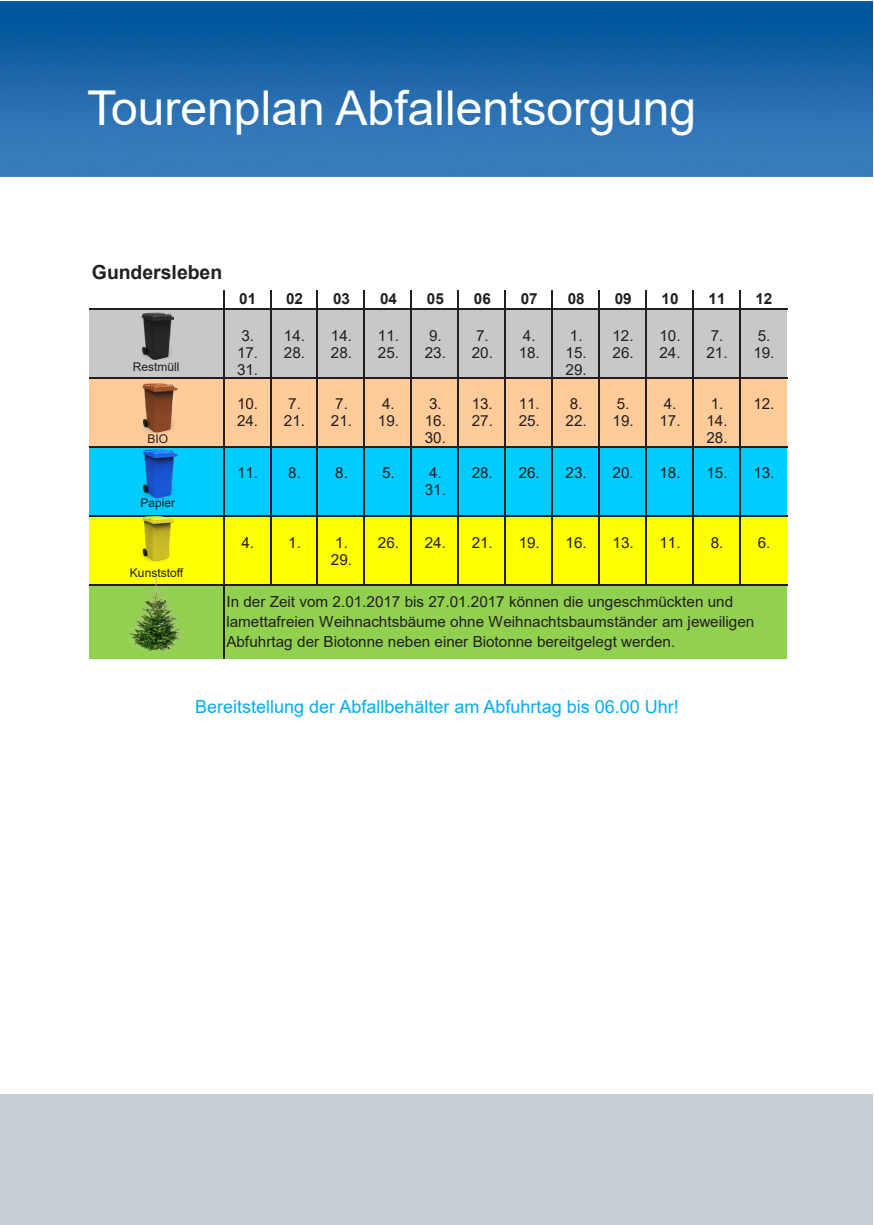
<style>
.page{position:relative;width:874px;height:1225px;background:#fff}
.page>*{position:absolute;margin:0;border:0;box-sizing:border-box;transform-origin:0 0}
.t1{font:48px "Arial";color:#fff}
.t2{font:700 19.4px "Arial";color:#231f20}
.t3{font:18px "Arial";color:#00aeef}
.t4{font:15.2px/20px "Arial";color:#231f20}
.t5{font:700 15.2px "Arial";color:#231f20}
.t6{font:12px "Arial";color:#231f20}
</style>
<div class="page">
<img style="left:0;top:1px;width:872px;height:175px">
<div style="left:0;top:1094px;width:872px;height:131px;background:#c6ced4"></div>
<div style="left:89px;top:309px;width:697px;height:18px;background:#c7c8ca"></div>
<div style="left:89px;top:327px;width:135px;height:51px;background:#c7c8ca"></div>
<div style="left:223px;top:327px;width:563px;height:51px;background:#c7c8ca"></div>
<div style="left:89px;top:378px;width:697px;height:69px;background:#fc9"></div>
<div style="left:89px;top:447px;width:697px;height:69px;background:#0cf"></div>
<div style="left:89px;top:516px;width:697px;height:18px;background:#ff0"></div>
<div style="left:89px;top:533px;width:135px;height:35px;background:#ff0"></div>
<div style="left:223px;top:533px;width:563px;height:35px;background:#ff0"></div>
<div style="left:89px;top:568px;width:697px;height:17px;background:#ff0"></div>
<div style="left:89px;top:585px;width:697px;height:73px;background:#92d050"></div>
<hr style="left:223px;top:290px;width:1px;height:369px;background:#231f20">
<hr style="left:270px;top:290px;width:1px;height:296px;background:#231f20">
<hr style="left:316px;top:290px;width:2px;height:296px;background:#231f20">
<hr style="left:363px;top:290px;width:2px;height:296px;background:#231f20">
<hr style="left:410px;top:290px;width:2px;height:296px;background:#231f20">
<hr style="left:457px;top:290px;width:1px;height:296px;background:#231f20">
<hr style="left:504px;top:290px;width:1px;height:296px;background:#231f20">
<hr style="left:551px;top:290px;width:1px;height:296px;background:#231f20">
<hr style="left:598px;top:290px;width:1px;height:296px;background:#231f20">
<hr style="left:645px;top:290px;width:1px;height:296px;background:#231f20">
<hr style="left:692px;top:290px;width:1px;height:296px;background:#231f20">
<hr style="left:739px;top:290px;width:1px;height:296px;background:#231f20">
<hr style="left:89px;top:309px;width:698px;height:1px;background:#231f20">
<hr style="left:89px;top:378px;width:698px;height:1px;background:#231f20">
<hr style="left:89px;top:447px;width:698px;height:1px;background:#231f20">
<hr style="left:89px;top:515px;width:698px;height:2px;background:#231f20">
<hr style="left:89px;top:584px;width:698px;height:2px;background:#231f20">
<img style="left:141px;top:446px;width:37px;height:53px">
<img style="left:142px;top:515px;width:31px;height:47px">
<img style="left:142px;top:383px;width:36px;height:51px">
<img style="left:141px;top:312px;width:32px;height:48px">
<img style="left:128px;top:576px;width:54px;height:77px">
<p class="t1" style="left:87px;top:75px;width:610px">Tourenplan Abfallentsorgung</p>
<p class="t2" style="left:92px;top:259px;width:132px">Gundersleben</p>
<p class="t6" style="left:133px;top:359px;width:48px">Restmüll</p>
<p class="t6" style="left:147px;top:431px;width:22px">BIO</p>
<p class="t6" style="left:140px;top:494px;width:36px">Papier</p>
<p class="t5" style="left:239px;top:288px;width:18px">01</p>
<p class="t5" style="left:286px;top:288px;width:18px">02</p>
<p class="t5" style="left:333px;top:288px;width:18px">03</p>
<p class="t5" style="left:380px;top:288px;width:18px">04</p>
<p class="t5" style="left:427px;top:288px;width:18px">05</p>
<p class="t5" style="left:473px;top:288px;width:18px">06</p>
<p class="t5" style="left:520px;top:288px;width:18px">07</p>
<p class="t5" style="left:567px;top:288px;width:18px">08</p>
<p class="t5" style="left:614px;top:288px;width:18px">09</p>
<p class="t5" style="left:661px;top:288px;width:18px">10</p>
<p class="t5" style="left:708px;top:288px;width:18px">11</p>
<p class="t5" style="left:755px;top:288px;width:18px">12</p>
<p class="t4" style="left:241px;top:325px;width:65px">3. 14.</p>
<p class="t4" style="left:331px;top:325px;width:70px">14. 11.</p>
<p class="t4" style="left:429px;top:325px;width:61px">9. 7.</p>
<p class="t4" style="left:522px;top:325px;width:61px">4. 1.</p>
<p class="t4" style="left:612px;top:325px;width:70px">12. 10.</p>
<p class="t4" style="left:710px;top:325px;width:61px">7. 5.</p>
<p class="t4" style="left:237px;top:342px;width:70px">17. 28.</p>
<p class="t4" style="left:331px;top:342px;width:70px">28. 25.</p>
<p class="t4" style="left:424px;top:342px;width:70px">23. 20.</p>
<p class="t4" style="left:518px;top:342px;width:70px">18. 15.</p>
<p class="t4" style="left:612px;top:342px;width:70px">26. 24.</p>
<p class="t4" style="left:706px;top:342px;width:70px">21. 19.</p>
<p class="t4" style="left:237px;top:360px;width:23px">31.</p>
<p class="t4" style="left:565px;top:360px;width:23px">29.</p>
<p class="t4" style="left:237px;top:393px;width:65px">10. 7.</p>
<p class="t4" style="left:335px;top:393px;width:61px">7. 4.</p>
<p class="t4" style="left:429px;top:393px;width:65px">3. 13.</p>
<p class="t4" style="left:518px;top:393px;width:65px">11. 8.</p>
<p class="t4" style="left:616px;top:393px;width:61px">5. 4.</p>
<p class="t4" style="left:710px;top:393px;width:65px">1. 12.</p>
<p class="t4" style="left:237px;top:411px;width:70px">24. 21.</p>
<p class="t4" style="left:331px;top:411px;width:70px">21. 19.</p>
<p class="t4" style="left:424px;top:411px;width:70px">16. 27.</p>
<p class="t4" style="left:518px;top:411px;width:70px">25. 22.</p>
<p class="t4" style="left:612px;top:411px;width:70px">19. 17.</p>
<p class="t4" style="left:706px;top:411px;width:23px">14.</p>
<p class="t4" style="left:424px;top:428px;width:23px">30.</p>
<p class="t4" style="left:706px;top:428px;width:23px">28.</p>
<p class="t4" style="left:237px;top:462px;width:65px">11. 8.</p>
<p class="t4" style="left:335px;top:462px;width:61px">8. 5.</p>
<p class="t4" style="left:429px;top:462px;width:65px">4. 28.</p>
<p class="t4" style="left:518px;top:462px;width:70px">26. 23.</p>
<p class="t4" style="left:612px;top:462px;width:70px">20. 18.</p>
<p class="t4" style="left:706px;top:462px;width:70px">15. 13.</p>
<p class="t4" style="left:424px;top:479px;width:23px">31.</p>
<p class="t6" style="left:130px;top:564px;width:55px">Kunststoff</p>
<p class="t4" style="left:241px;top:532px;width:61px">4. 1.</p>
<p class="t4" style="left:335px;top:532px;width:65px">1. 26.</p>
<p class="t4" style="left:424px;top:532px;width:70px">24. 21.</p>
<p class="t4" style="left:518px;top:532px;width:70px">19. 16.</p>
<p class="t4" style="left:612px;top:532px;width:70px">13. 11.</p>
<p class="t4" style="left:710px;top:532px;width:61px">8. 6.</p>
<p class="t4" style="left:331px;top:549px;width:23px">29.</p>
<p class="t4" style="left:226px;top:591px;width:529px">In der Zeit vom 2.01.2017 bis 27.01.2017 können die ungeschmückten und lamettafreien Weihnachtsbäume ohne Weihnachtsbaumständer am jeweiligen<br>Abfuhrtag der Biotonne neben einer Biotonne bereitgelegt werden.</p>
<p class="t3" style="left:195px;top:694px;width:485px">Bereitstellung der Abfallbehälter am Abfuhrtag bis 06.00 Uhr!</p>
</div>
